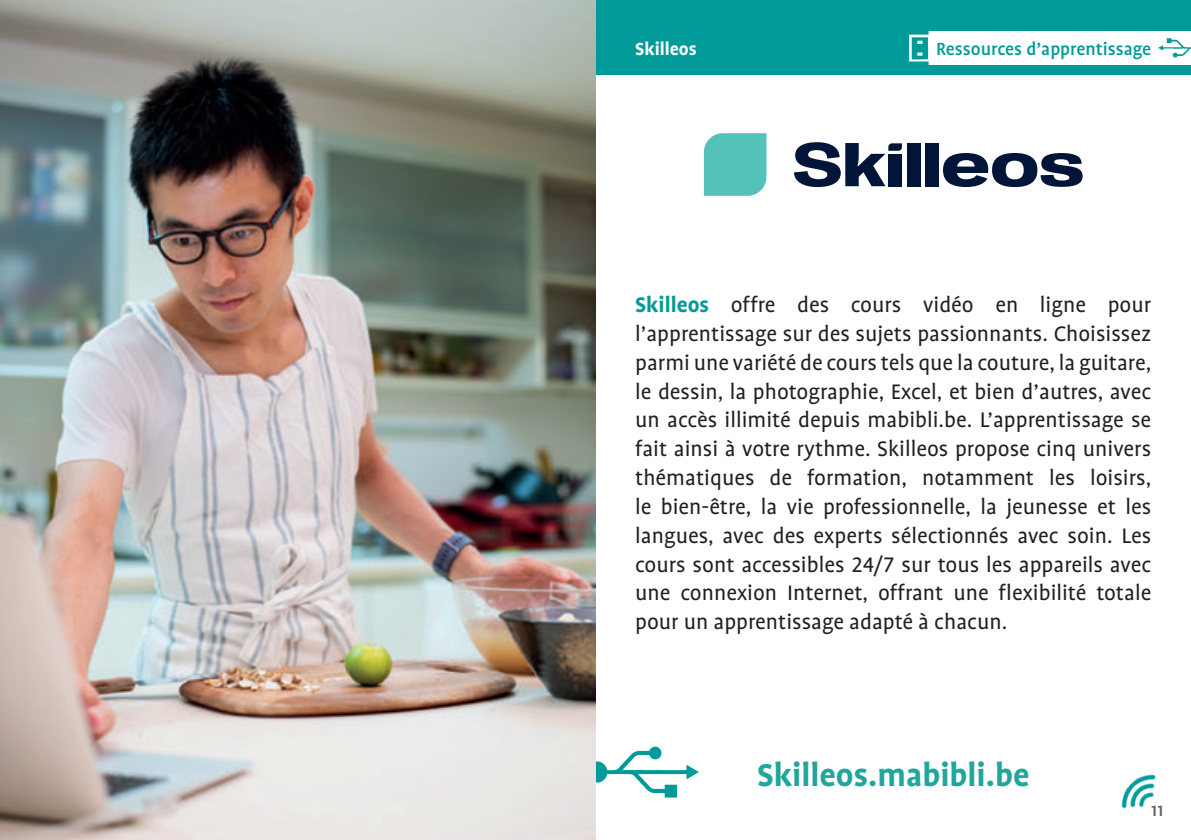
<style>
.page{position:relative;width:1191px;height:840px;background:#fff}
.page>*{position:absolute;margin:0;border:0;box-sizing:border-box;transform-origin:0 0}
.t1{font:700 36px "Profile OT";color:#21a69c}
.t2{font:24px/28.8px "Profile OT";color:#231f20;text-align:justify}
.t3{font:500 20px "Profile OT";color:#009b99}
.t4{font:700 20px "Profile OT";color:#fff}
.t5{font:500 20px "Profile OT";color:#636366}
.s1{font-weight:700;color:#009b99}
</style>
<div class="page">
<img style="left:0;top:0;width:595px;height:839px">
<div style="left:595px;top:0;width:596px;height:75px;background:#009b99"></div>
<div style="left:909px;top:32px;width:282px;height:32px;background:#fff"></div>
<img style="left:1121px;top:774px;width:35px;height:35px">
<img style="left:595px;top:743px;width:104px;height:56px">
<img style="left:1157px;top:37px;width:34px;height:22px">
<div style="left:704px;top:133px;width:62px;height:63px;background:#55c2b9"></div>
<svg style="left:794px;top:142px;width:108px;height:45px"></svg>
<div style="left:888px;top:154px;width:13px;height:32px;background:#001537"></div>
<div style="left:907px;top:143px;width:13px;height:43px;background:#001537"></div>
<div style="left:925px;top:143px;width:13px;height:43px;background:#001537"></div>
<svg style="left:943px;top:153px;width:139px;height:34px"></svg>
<p class="t4" style="left:635px;top:37px;width:63px">Skilleos</p>
<p class="t3" style="left:936px;top:37px;width:217px">Ressources d’apprentissage</p>
<p class="t2" style="left:635px;top:290px;width:517px"><span class="s1">Skilleos</span> offre des cours vidéo en ligne pour l’apprentissage sur des sujets passionnants. Choisissez parmi une variété de cours tels que la couture, la guitare, le dessin, la photographie, Excel, et bien d’autres, avec un accès illimité depuis mabibli.be. L’apprentissage se fait ainsi à votre rythme. Skilleos propose cinq univers thématiques de formation, notamment les loisirs, le bien-être, la vie professionnelle, la jeunesse et les langues, avec des experts sélectionnés avec soin. Les cours sont accessibles 24/7 sur tous les appareils avec une connexion Internet, offrant une flexibilité totale pour un apprentissage adapté à chacun.</p>
<h1 class="t1" style="left:757px;top:754px;width:274px">Skilleos.mabibli.be</h1>
<p class="t5" style="left:1151px;top:798px;width:14px">11</p>
</div>
